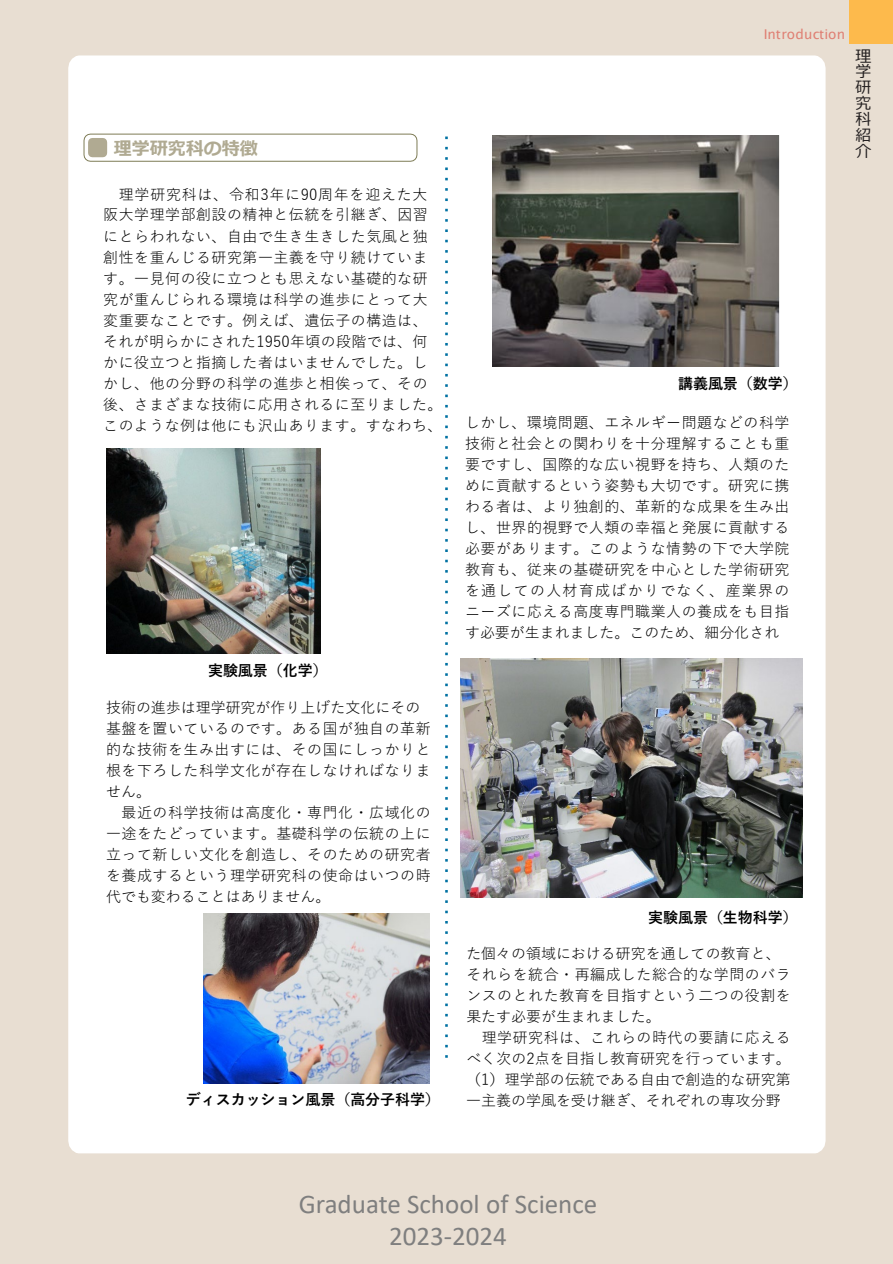
<style>
.page{position:relative;width:893px;height:1264px;background:#fff}
.page>*{position:absolute;margin:0;border:0;box-sizing:border-box;transform-origin:0 0}
.t1{font:27px/32.4px "Calibri";color:#7f7f7f;text-align:center}
.t2{font:700 18px "Meiryo";color:#b0aa92}
.t3{font:15.9px/15.9px "Meiryo";color:#231f20;text-align:justify}
.t4{font:15px/21px "Yu Gothic";letter-spacing:.035em;color:#000;text-align:justify}
.t5{font:700 15px "Yu Gothic";color:#000}
.t6{font:15px "Yu Gothic";color:#000}
.t7{font:13.5px "Lucida Sans";letter-spacing:.005em;color:#df8074}
</style>
<div class="page">
<div style="left:0;top:0;width:892px;height:1263px;background:#e8ded2"></div>
<div style="left:849px;top:0;width:43px;height:43px;background:#fdba4c"></div>
<div style="left:68px;top:55px;width:757px;height:1098px;background:#fff"></div>
<svg style="left:445px;top:136px;width:3px;height:927px;background:#c7e0ea"></svg>
<svg style="left:83px;top:133px;width:335px;height:29px;background:#f2f2ee"></svg>
<img style="left:106px;top:448px;width:214px;height:205px">
<img style="left:203px;top:913px;width:226px;height:169px">
<img style="left:460px;top:658px;width:342px;height:239px">
<img style="left:493px;top:136px;width:286px;height:231px">
<p class="t2" style="left:114px;top:136px;width:145px">理学研究科の特徴</p>
<p class="t4" style="left:103px;top:182px;width:341px;text-align:left;text-indent:16px">理学研究科は、令和3年に90周年を迎えた大阪大学理学部創設の精神と伝統を引継ぎ、因習にとらわれない、自由で生き生きした気風と独創性を重んじる研究第一主義を守り続けています。一見何の役に立つとも思えない基礎的な研究が重んじられる環境は科学の進歩にとって大変重要なことです。例えば、遺伝子の構造は、それが明らかにされた1950年頃の段階では、何かに役立つと指摘した者はいませんでした。しかし、他の分野の科学の進歩と相俟って、その後、さまざまな技術に応用されるに至りました。このような例は他にも沢山あります。すなわち、</p>
<p class="t5" style="left:208px;top:662px;width:121px">実験風景（化学）</p>
<p class="t6" style="left:106px;top:693px;width:316px">技術の進歩は理学研究が作り上げた文化にその</p>
<p class="t4" style="left:106px;top:715px;width:326px">基盤を置いているのです。ある国が独自の革新的な技術を生み出すには、その国にしっかりと根を下ろした科学文化が存在しなければなりません。</p>
<p class="t4" style="left:106px;top:799px;width:326px;text-indent:15px">最近の科学技術は高度化・専門化・広域化の一途をたどっています。基礎科学の伝統の上に立って新しい文化を創造し、そのための研究者を養成するという理学研究科の使命はいつの時代でも変わることはありません。</p>
<p class="t5" style="left:186px;top:1091px;width:256px">ディスカッション風景（高分子科学）</p>
<p class="t7" style="left:763px;top:26px;width:83px">Introduction</p>
<p class="t3" style="left:855px;top:49px;width:17px">理学研究科紹介</p>
<p class="t5" style="left:678px;top:374px;width:121px">講義風景（数学）</p>
<p class="t4" style="left:465px;top:410px;width:326px">しかし、環境問題、エネルギー問題などの科学技術と社会との関わりを十分理解することも重要ですし、国際的な広い視野を持ち、人類のために貢献するという姿勢も大切です。研究に携わる者は、より独創的、革新的な成果を生み出し、世界的視野で人類の幸福と発展に貢献する必要があります。このような情勢の下で大学院教育も、従来の基礎研究を中心とした学術研究を通しての人材育成ばかりでなく、産業界のニーズに応える高度専門職業人の養成をも目指す必要が生まれました。このため、細分化され</p>
<p class="t5" style="left:648px;top:909px;width:151px">実験風景（生物科学）</p>
<p class="t6" style="left:466px;top:939px;width:316px">た個々の領域における研究を通しての教育と、</p>
<p class="t4" style="left:466px;top:962px;width:326px">それらを統合・再編成した総合的な学問のバランスのとれた教育を目指すという二つの役割を果たす必要が生まれました。</p>
<p class="t4" style="left:466px;top:1025px;width:326px;text-indent:15px">理学研究科は、これらの時代の要請に応えるべく次の2点を目指し教育研究を行っています。（1）理学部の伝統である自由で創造的な研究第一主義の学風を受け継ぎ、それぞれの専攻分野</p>
<h1 class="t1" style="left:299px;top:1186px;width:300px">Graduate School of Science<br>2023-2024</h1>
</div>
